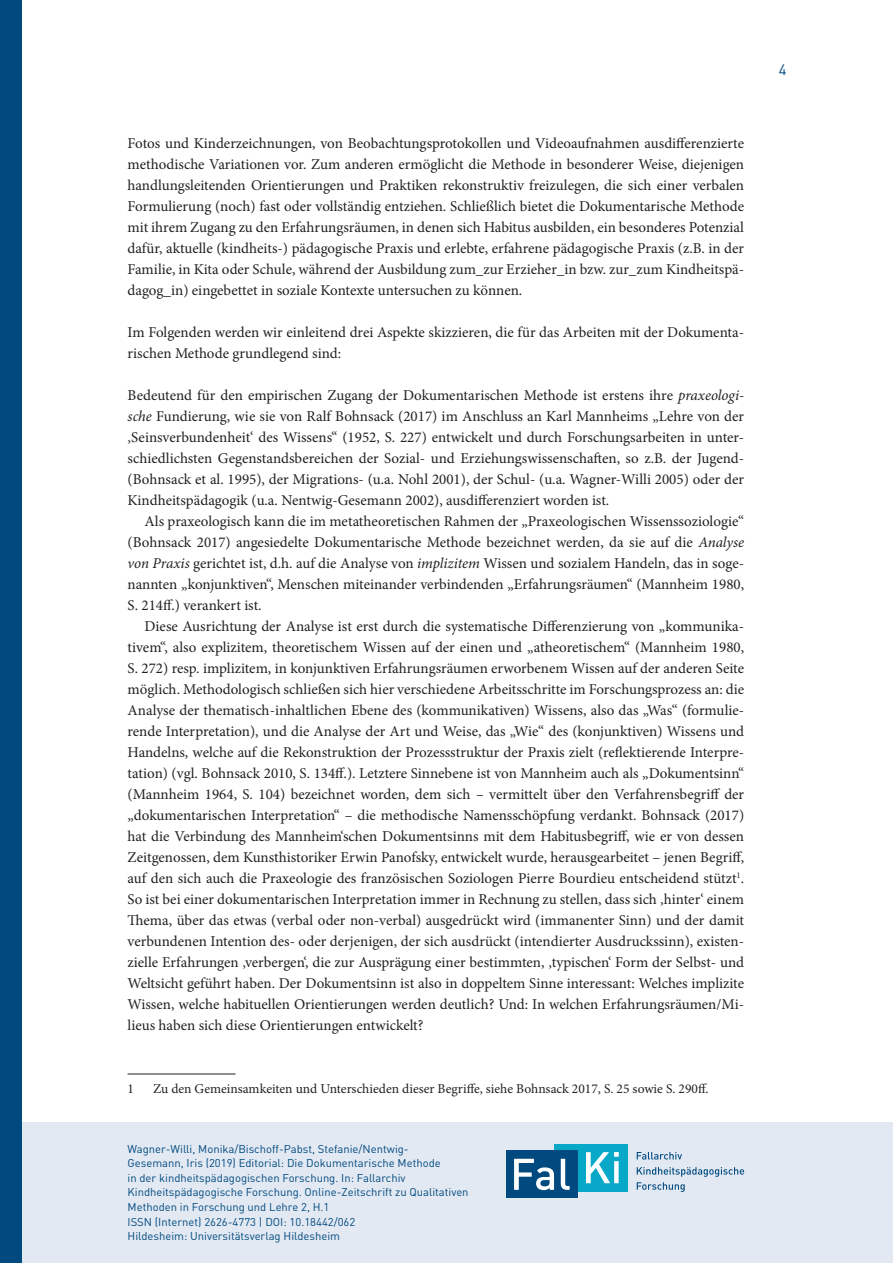
<style>
.page{position:relative;width:893px;height:1263px;background:#fff}
.page>*{position:absolute;margin:0;border:0;box-sizing:border-box;transform-origin:0 0}
.Standard__nachfolgen{font:15px/21px "Minion Pro";color:#231f20;text-align:justify}
.t1{font:15px "DIN Pro";color:#004a7f}
.Fußnotentext{font:13.5px "Minion Pro";color:#231f20}
.t2{font:11.25px/14.7px "DIN Pro";color:#004a7f}
.s1{font-style:italic}
</style>
<div class="page">
<div style="left:0;top:1123px;width:893px;height:140px;background:#e3e9f3"></div>
<div style="left:554px;top:1144px;width:74px;height:47px;background:#08a8c9"></div>
<div style="left:506px;top:1150px;width:72px;height:48px;background:#004a7f"></div>
<svg style="left:586px;top:1152px;width:33px;height:31px"></svg>
<svg style="left:637px;top:1167px;width:107px;height:25px"></svg>
<svg style="left:637px;top:1152px;width:45px;height:7px"></svg>
<svg style="left:514px;top:1159px;width:56px;height:31px"></svg>
<hr style="left:128px;top:1073px;width:108px;height:1px;background:#1d1e1f">
<div style="left:0;top:0;width:21px;height:1263px;background:#004a80"></div>
<p class="Standard__nachfolgen" style="left:128px;top:133px;width:618px">Fotos und Kinderzeichnungen, von Beobachtungsprotokollen und Videoaufnahmen ausdifferenzierte methodische Variationen vor. Zum anderen ermöglicht die Methode in besonderer Weise, diejenigen handlungsleitenden Orientierungen und Praktiken rekonstruktiv freizulegen, die sich einer verbalen Formulierung (noch) fast oder vollständig entziehen. Schließlich bietet die Dokumentarische Methode mit ihrem Zugang zu den Erfahrungsräumen, in denen sich Habitus ausbilden, ein besonderes Potenzial dafür, aktuelle (kindheits-) pädagogische Praxis und erlebte, erfahrene pädagogische Praxis (z.B. in der Familie, in Kita oder Schule, während der Ausbildung zum_zur Erzieher_in bzw. zur_zum Kindheitspä&shy;dagog_in) eingebettet in soziale Kontexte untersuchen zu können.</p>
<p class="Standard__nachfolgen" style="left:128px;top:322px;width:618px">Im Folgenden werden wir einleitend drei Aspekte skizzieren, die für das Arbeiten mit der Dokumenta&shy;rischen Methode grundlegend sind:</p>
<p class="Standard__nachfolgen" style="left:128px;top:385px;width:618px">Bedeutend für den empirischen Zugang der Dokumentarischen Methode ist erstens ihre <span class="s1">praxeologi&shy;sche</span> Fundierung, wie sie von Ralf Bohnsack (2017) im Anschluss an Karl Mannheims „Lehre von der ‚Seinsverbundenheit‘ des Wissens“ (1952, S. 227) entwickelt und durch Forschungsarbeiten in unter&shy;schiedlichsten Gegenstandsbereichen der Sozial- und Erziehungswissenschaften, so z.B. der Jugend-(Bohnsack et al. 1995), der Migrations- (u.a. Nohl 2001), der Schul- (u.a. Wagner-Willi 2005) oder der Kindheitspädagogik (u.a. Nentwig-Gesemann 2002), ausdifferenziert worden ist.</p>
<p class="Standard__nachfolgen" style="left:128px;top:511px;width:618px;text-indent:17px">Als praxeologisch kann die im metatheoretischen Rahmen der „Praxeologischen Wissenssoziologie“ (Bohnsack 2017) angesiedelte Dokumentarische Methode bezeichnet werden, da sie auf die <span class="s1">Analyse von Praxis</span> gerichtet ist, d.h. auf die Analyse von <span class="s1">implizitem</span> Wissen und sozialem Handeln, das in soge&shy;nannten „konjunktiven“, Menschen miteinander verbindenden „Erfahrungsräumen“ (Mannheim 1980, S. 214ff.) verankert ist.</p>
<p class="Standard__nachfolgen" style="left:128px;top:616px;width:618px;text-indent:17px">Diese Ausrichtung der Analyse ist erst durch die systematische Differenzierung von „kommunika&shy;tivem“, also explizitem, theoretischem Wissen auf der einen und „atheoretischem“ (Mannheim 1980, S. 272) resp. implizitem, in konjunktiven Erfahrungsräumen erworbenem Wissen auf der anderen Seite möglich. Methodologisch schließen sich hier verschiedene Arbeitsschritte im Forschungsprozess an: die Analyse der thematisch-inhaltlichen Ebene des (kommunikativen) Wissens, also das „Was“ (formulie&shy;rende Interpretation), und die Analyse der Art und Weise, das „Wie“ des (konjunktiven) Wissens und Handelns, welche auf die Rekonstruktion der Prozessstruktur der Praxis zielt (reflektierende Interpre&shy;tation) (vgl. Bohnsack 2010, S. 134ff.). Letztere Sinnebene ist von Mannheim auch als „Dokumentsinn“ (Mannheim 1964, S. 104) bezeichnet worden, dem sich – vermittelt über den Verfahrensbegriff der „dokumentarischen Interpretation“ – die methodische Namensschöpfung verdankt. Bohnsack (2017) hat die Verbindung des Mannheim‘schen Dokumentsinns mit dem Habitusbegriff, wie er von dessen Zeitgenossen, dem Kunsthistoriker Erwin Panofsky, entwickelt wurde, herausgearbeitet – jenen Begriff, auf den sich auch die Praxeologie des französischen Soziologen Pierre Bourdieu entscheidend stützt<sup>1</sup>.<br>So ist bei einer dokumentarischen Interpretation immer in Rechnung zu stellen, dass sich ‚hinter‘ einem Thema, über das etwas (verbal oder non-verbal) ausgedrückt wird (immanenter Sinn) und der damit verbundenen Intention des- oder derjenigen, der sich ausdrückt (intendierter Ausdruckssinn), existen&shy;zielle Erfahrungen ‚verbergen‘, die zur Ausprägung einer bestimmten, ‚typischen‘ Form der Selbst- und Weltsicht geführt haben. Der Dokumentsinn ist also in doppeltem Sinne interessant: Welches implizite Wissen, welche habituellen Orientierungen werden deutlich? Und: In welchen Erfahrungsräumen/Mi&shy;lieus haben sich diese Orientierungen entwickelt?</p>
<p class="Fußnotentext" style="left:128px;top:1079px;width:8px">1</p>
<p class="Fußnotentext" style="left:153px;top:1079px;width:557px">Zu den Gemeinsamkeiten und Unterschieden dieser Begriffe, siehe Bohnsack 2017, S. 25 sowie S. 290ff.</p>
<p class="t2" style="left:128px;top:1140px;width:343px">Wagner-Willi, Monika/Bischoff-Pabst, Stefanie/Nentwig-<br>Gesemann, Iris (2019) Editorial: Die Dokumentarische Methode<br>in der kindheitspädagogischen Forschung. In: Fallarchiv Kindheitspädagogische Forschung. Online-Zeitschrift zu Qualitativen Methoden in Forschung und Lehre 2, H.1<br>ISSN (Internet) 2626-4773 | DOI: 10.18442/062<br>Hildesheim: Universitätsverlag Hildesheim</p>
<p class="t1" style="left:779px;top:58px;width:9px">4</p>
</div>
